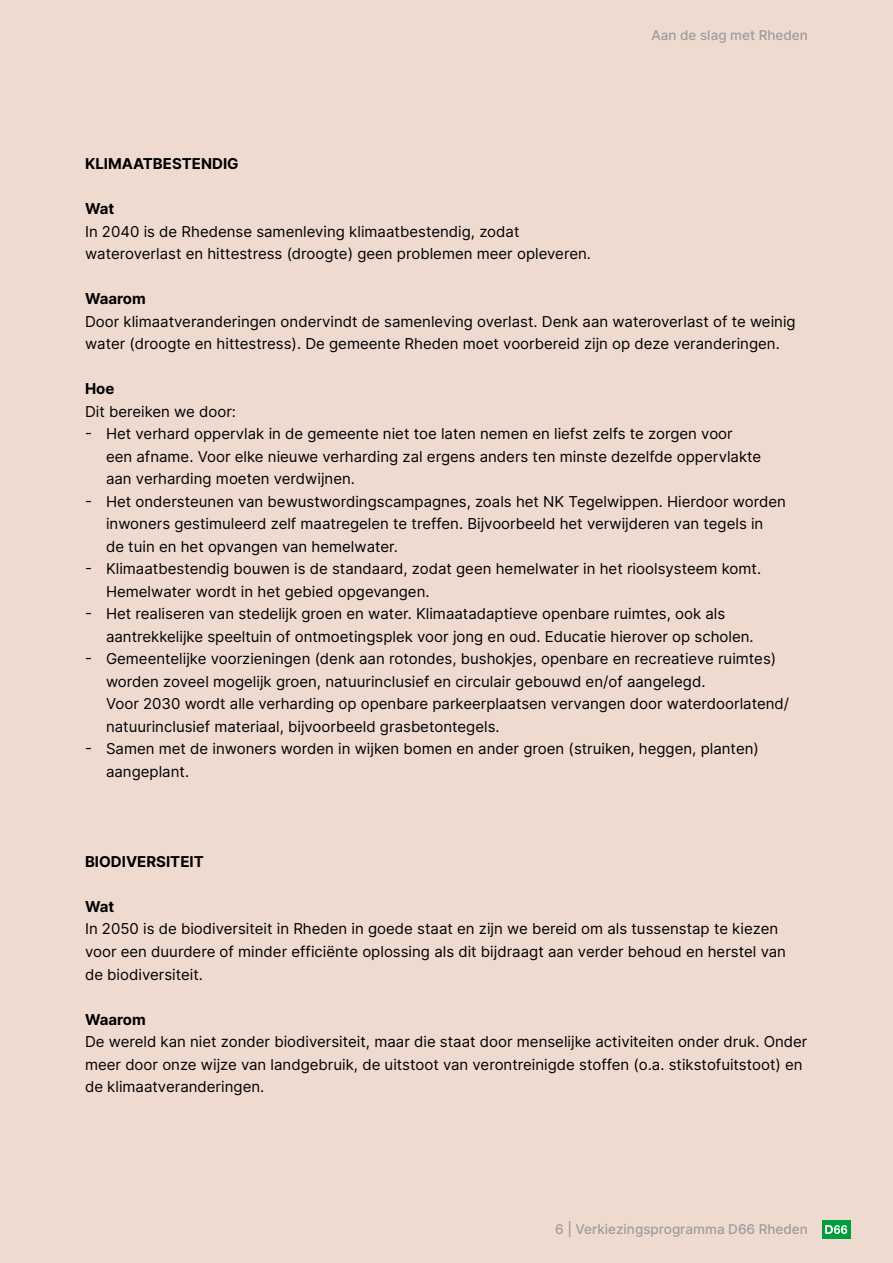
<style>
.page{position:relative;width:893px;height:1263px;background:#efdad0}
.page>*{position:absolute;margin:0;border:0;box-sizing:border-box;transform-origin:0 0}
.t1{font:15px/22.5px "Inter";color:#000}
.t2{font:700 15px "Inter";color:#000}
.t3{font:500 13.5px "Inter";color:#9d9d9c}
</style>
<div class="page">
<div style="left:822px;top:1220px;width:28px;height:19px;background:#009e3d"></div>
<svg style="left:825px;top:1225px;width:22px;height:9px"></svg>
<p class="t3" style="left:651px;top:25px;width:158px">Aan de slag met Rheden</p>
<p class="t2" style="left:85px;top:153px;width:155px">KLIMAATBESTENDIG</p>
<p class="t2" style="left:85px;top:198px;width:31px">Wat</p>
<p class="t1" style="left:85px;top:220px;width:507px">In 2040 is de Rhedense samenleving klimaatbestendig, zodat wateroverlast en hittestress (droogte) geen problemen meer opleveren.</p>
<p class="t2" style="left:85px;top:288px;width:62px">Waarom</p>
<p class="t1" style="left:85px;top:310px;width:712px">Door klimaatveranderingen ondervindt de samenleving overlast. Denk aan wateroverlast of te weinig water (droogte en hittestress). De gemeente Rheden moet voorbereid zijn op deze veranderingen.</p>
<p class="t2" style="left:85px;top:378px;width:31px">Hoe</p>
<p class="t1" style="left:85px;top:400px;width:153px">Dit bereiken we door:</p>
<p class="t1" style="left:106px;top:422px;width:657px;text-indent:-21px">- Het verhard oppervlak in de gemeente niet toe laten nemen en liefst zelfs te zorgen voor een afname. Voor elke nieuwe verharding zal ergens anders ten minste dezelfde oppervlakte aan verharding moeten verdwijnen.</p>
<p class="t1" style="left:106px;top:490px;width:681px;text-indent:-21px">- Het ondersteunen van bewustwordingscampagnes, zoals het NK Tegelwippen. Hierdoor worden inwoners gestimuleerd zelf maatregelen te treffen. Bijvoorbeeld het verwijderen van tegels in<br>de tuin en het opvangen van hemelwater.</p>
<p class="t1" style="left:106px;top:557px;width:657px;text-indent:-21px">- Klimaatbestendig bouwen is de standaard, zodat geen hemelwater in het rioolsysteem komt.<br>Hemelwater wordt in het gebied opgevangen.</p>
<p class="t1" style="left:106px;top:602px;width:649px;text-indent:-21px">- Het realiseren van stedelijk groen en water. Klimaatadaptieve openbare ruimtes, ook als aantrekkelijke speeltuin of ontmoetingsplek voor jong en oud. Educatie hierover op scholen.</p>
<p class="t1" style="left:106px;top:647px;width:685px;text-indent:-21px">- Gemeentelijke voorzieningen (denk aan rotondes, bushokjes, openbare en recreatieve ruimtes) worden zoveel mogelijk groen, natuurinclusief en circulair gebouwd en/of aangelegd.<br>Voor 2030 wordt alle verharding op openbare parkeerplaatsen vervangen door waterdoorlatend/ natuurinclusief materiaal, bijvoorbeeld grasbetontegels.</p>
<p class="t1" style="left:106px;top:737px;width:654px;text-indent:-21px">- Samen met de inwoners worden in wijken bomen en ander groen (struiken, heggen, planten) aangeplant.</p>
<p class="t2" style="left:85px;top:851px;width:120px">BIODIVERSITEIT</p>
<p class="t2" style="left:85px;top:896px;width:31px">Wat</p>
<p class="t1" style="left:85px;top:917px;width:702px">In 2050 is de biodiversiteit in Rheden in goede staat en zijn we bereid om als tussenstap te kiezen voor een duurdere of minder efficiënte oplossing als dit bijdraagt aan verder behoud en herstel van de biodiversiteit.</p>
<p class="t2" style="left:85px;top:1008px;width:62px">Waarom</p>
<p class="t1" style="left:85px;top:1030px;width:724px">De wereld kan niet zonder biodiversiteit, maar die staat door menselijke activiteiten onder druk. Onder meer door onze wijze van landgebruik, de uitstoot van verontreinigde stoffen (o.a. stikstofuitstoot) en de klimaatveranderingen.</p>
<p class="t3" style="left:555px;top:1219px;width:254px">6 | Verkiezingsprogramma D66 Rheden</p>
</div>
